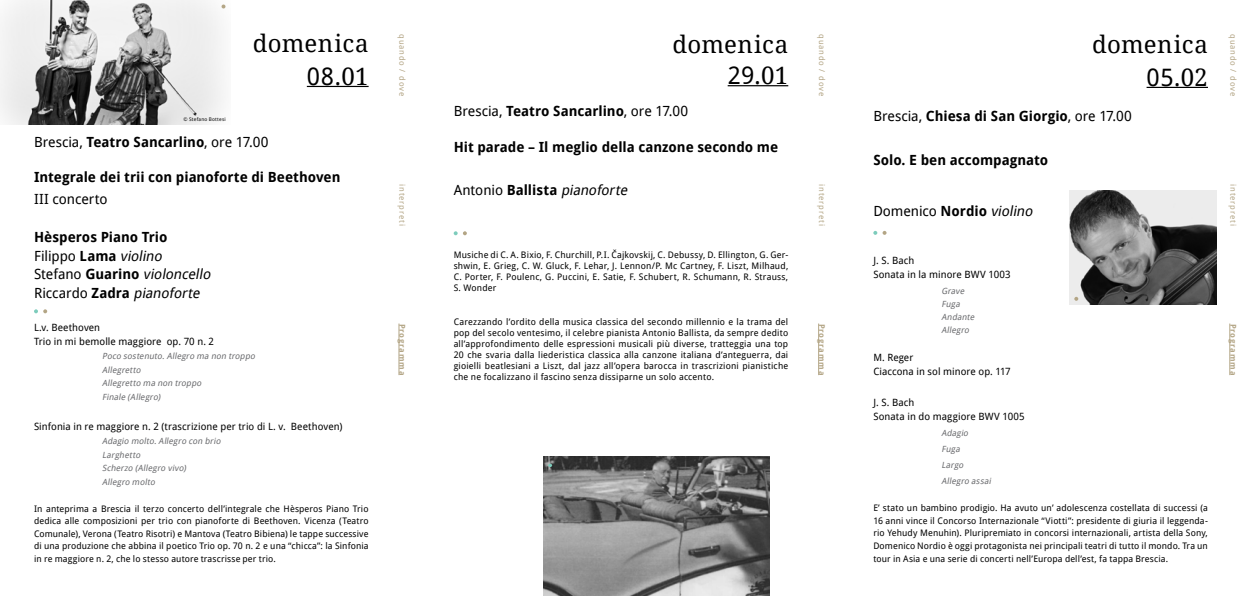
<style>
.page{position:relative;width:1259px;height:596px;background:#fff}
.page>*{position:absolute;margin:0;border:0;box-sizing:border-box;transform-origin:0 0}
.t1{font:24px/32.8px "Droid Serif";letter-spacing:.01em;color:#000;text-align:right}
.t2{font:700 14px/18.6px "Droid Sans";letter-spacing:-.005em;color:#000}
.t3{font:14px "Droid Sans";letter-spacing:-.005em;color:#000}
.t4{font:italic 14px "Droid Sans";color:#000}
.t5{font:10px/14px "Droid Sans";letter-spacing:.005em;color:#000}
.t6{font:9px/11.1px "Droid Sans";letter-spacing:.015em;color:#000;text-align:justify}
.t7{font:italic 8.5px/13.8px "Droid Sans";color:#696a6d}
.t8{font:8px "Droid Sans";letter-spacing:.1em;color:#b3a585}
.t9{font:700 8px "Droid Sans";letter-spacing:.1em;color:#b3a585}
.t10{font:5px "Droid Sans";letter-spacing:.035em;color:#000}
.s1{font-family:"Droid Sans"}
.s2{font-weight:700}
.s3{font-weight:400}
.s4{font-weight:400;font-style:italic}
.s5{font-style:normal}
.s6{font-weight:700;font-style:normal}
.s7{font-style:italic}
</style>
<div class="page">
<img style="left:543px;top:456px;width:226px;height:139px">
<hr style="left:307px;top:86px;width:62px;height:1px;background:#000">
<hr style="left:399px;top:323px;width:1px;height:52px;background:#b3a585">
<svg style="left:34px;top:309px;width:13px;height:4px"></svg>
<hr style="left:727px;top:85px;width:61px;height:1px;background:#000">
<svg style="left:548px;top:463px;width:4px;height:4px"></svg>
<hr style="left:818px;top:323px;width:1px;height:52px;background:#b3a585">
<hr style="left:1229px;top:323px;width:1px;height:52px;background:#b3a585">
<svg style="left:454px;top:231px;width:13px;height:4px"></svg>
<hr style="left:1146px;top:87px;width:62px;height:1px;background:#000">
<svg style="left:873px;top:231px;width:13px;height:4px"></svg>
<img style="left:1069px;top:190px;width:147px;height:114px">
<svg style="left:1074px;top:296px;width:4px;height:4px"></svg>
<img style="left:0;top:0;width:226px;height:124px">
<svg style="left:221px;top:5px;width:4px;height:4px"></svg>
<p class="t10" style="left:184px;top:115px;width:44px">© Stefano Bottesi</p>
<h1 class="t1" style="left:253px;top:26px;width:117px">domenica<br><span class="s1">08</span>.01</h1>
<h2 class="t3" style="left:34px;top:133px;width:236px">Brescia, <span class="s2">Teatro Sancarlino</span>, ore 17.00</h2>
<h2 class="t2" style="left:34px;top:167px;width:308px">Integrale dei trii con pianoforte di Beethoven</h2>
<h2 class="t3" style="left:34px;top:189px;width:75px">III concerto</h2>
<h2 class="t2" style="left:34px;top:227px;width:181px">Hèsperos Piano Trio<br><span class="s3">Filippo</span> Lama <span class="s4">violino<br></span><span class="s3">Stefano</span> Guarino <span class="s4">violoncello<br></span><span class="s3">Riccardo</span> Zadra <span class="s4">pianoforte</span></h2>
<p class="t5" style="left:34px;top:320px;width:182px">L.v. Beethoven<br>Trio in mi bemolle maggiore op. 70 n. 2</p>
<p class="t7" style="left:102px;top:348px;width:156px">Poco sostenuto.Allegro ma non troppo<br>Allegretto<br>Allegretto ma non troppo<br>Finale (Allegro)</p>
<p class="t5" style="left:34px;top:419px;width:310px">Sinfonia in re maggiore n. 2 (trascrizione per trio di L. v. Beethoven)</p>
<p class="t7" style="left:102px;top:433px;width:122px">Adagio molto.Allegro con brio<br>Larghetto<br>Scherzo (Allegro vivo)<br>Allegro molto</p>
<p class="t6" style="left:34px;top:501px;width:336px;line-height:12.6px">In anteprima a Brescia il terzo concerto dell’integrale che Hèsperos Piano Trio dedica alle composizioni per trio con pianoforte di Beethoven. Vicenza (Teatro Comunale), Verona (Teatro Risotri) e Mantova (Teatro Bibiena) le tappe successive di una produzione che abbina il poetico Trio op. 70 n. 2 e una “chicca”: la Sinfonia in re maggiore n. 2, che lo stesso autore trascrisse per trio.</p>
<p class="t8" style="left:408px;top:34px;width:63px;rotate:90deg">quando / dove</p>
<p class="t8" style="left:408px;top:184px;width:43px;rotate:90deg">interpreti</p>
<p class="t9" style="left:408px;top:323px;width:53px;rotate:90deg">Programma</p>
<h1 class="t1" style="left:672px;top:28px;width:117px;line-height:31.3px">domenica<br><span class="s1">29</span>.01</h1>
<h2 class="t3" style="left:454px;top:101px;width:236px">Brescia, <span class="s2">Teatro Sancarlino</span>, ore 17.00</h2>
<h2 class="t2" style="left:454px;top:138px;width:326px">Hit parade – Il meglio della canzone secondo me</h2>
<h2 class="t4" style="left:454px;top:180px;width:178px"><span class="s5">Antonio</span> <span class="s6">Ballista</span> pianoforte</h2>
<p class="t6" style="left:454px;top:248px;width:336px">Musiche di C. A. Bixio, F. Churchill, P.I. Čajkovskij, C. Debussy, D. Ellington, G. Ger&shy;shwin, E. Grieg, C. W. Gluck, F. Lehar, J. Lennon/P. Mc Cartney, F. Liszt, Milhaud, C. Porter, F. Poulenc, G. Puccini, E. Satie, F. Schubert, R. Schumann, R. Strauss, S. Wonder</p>
<p class="t6" style="left:454px;top:315px;width:336px">Carezzando l’ordito della musica classica del secondo millennio e la trama del pop del secolo ventesimo, il celebre pianista Antonio Ballista, da sempre dedito all’approfondimento delle espressioni musicali più diverse, tratteggia una top 20 che svaria dalla liederistica classica alla canzone italiana d’anteguerra, dai gioielli beatlesiani a Liszt, dal jazz all’opera barocca in trascrizioni pianistiche che ne focalizzano il fascino senza dissiparne un solo accento.</p>
<p class="t8" style="left:827px;top:34px;width:63px;rotate:90deg">quando / dove</p>
<p class="t8" style="left:827px;top:184px;width:43px;rotate:90deg">interpreti</p>
<p class="t9" style="left:828px;top:323px;width:53px;rotate:90deg">Programma</p>
<h1 class="t1" style="left:1092px;top:27px;width:117px">domenica<br><span class="s1">05</span>.02</h1>
<h2 class="t2" style="left:873px;top:106px;width:260px"><span class="s3">Brescia,</span> Chiesa di San Giorgio<span class="s3">, ore 17.00</span></h2>
<h2 class="t2" style="left:873px;top:150px;width:176px">Solo. E ben accompagnato</h2>
<h2 class="t3" style="left:873px;top:201px;width:164px">Domenico <span class="s2">Nordio</span> <span class="s7">violino</span></h2>
<p class="t5" style="left:873px;top:253px;width:139px">J. S. Bach<br>Sonata in la minore BWV 1003</p>
<p class="t7" style="left:941px;top:284px;width:36px;line-height:13px">Grave<br>Fuga<br>Andante<br>Allegro</p>
<p class="t5" style="left:873px;top:350px;width:139px">M. Reger<br>Ciaccona in sol minore op. 117</p>
<p class="t5" style="left:873px;top:394px;width:153px">J. S. Bach<br>Sonata in do maggiore BWV 1005</p>
<p class="t7" style="left:941px;top:424px;width:53px;line-height:16px">Adagio<br>Fuga<br>Largo<br>Allegro assai</p>
<p class="t6" style="left:873px;top:500px;width:336px;line-height:12.8px">E’ stato un bambino prodigio. Ha avuto un’ adolescenza costellata di successi (a 16 anni vince il Concorso Internazionale “Viotti”: presidente di giuria il leggenda&shy;rio Yehudy Menuhin). Pluripremiato in concorsi internazionali, artista della Sony, Domenico Nordio è oggi protagonista nei principali teatri di tutto il mondo. Tra un tour in Asia e una serie di concerti nell’Europa dell’est, fa tappa Brescia.</p>
<p class="t8" style="left:1238px;top:34px;width:63px;rotate:90deg">quando / dove</p>
<p class="t8" style="left:1238px;top:184px;width:43px;rotate:90deg">interpreti</p>
<p class="t9" style="left:1239px;top:323px;width:53px;rotate:90deg">Programma</p>
</div>
